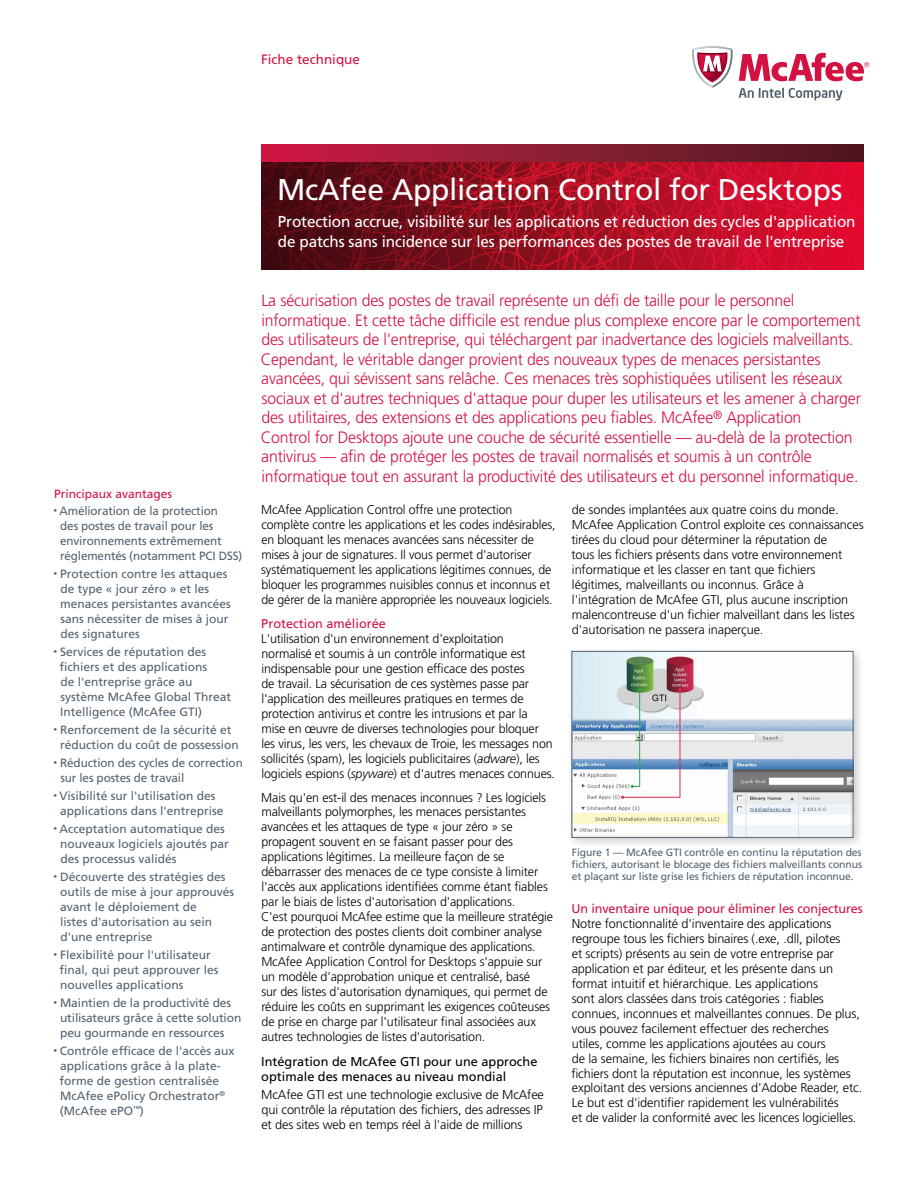
<style>
.page{position:relative;width:918px;height:1188px;background:#fff}
.page>*{position:absolute;margin:0;border:0;box-sizing:border-box;transform-origin:0 0}
.t1{font:30px "Frutiger LT Std";letter-spacing:-.01em;color:#fff}
.t2{font:300 16.5px/19.5px "Frutiger LT Std";letter-spacing:-.01em;color:#d31242;scale:.96 1}
.t3{font:15.75px/21px "Frutiger LT Std";letter-spacing:-.01em;color:#fff}
.t4{font:13.5px "Frutiger LT Std";color:#d31242}
.t5{font:300 12.75px/15px "Frutiger LT Std";letter-spacing:-.01em;color:#000}
.t6{font:12.75px/15px "Frutiger LT Std";color:#000}
.t7{font:12.75px "Frutiger LT Std";letter-spacing:-.01em;color:#d31242}
.t8{font:12px/15px "Frutiger LT Std";color:#53626f}
.t9{font:12px "Frutiger LT Std";color:#d31242}
.t10{font:10.5px/12px "Frutiger LT Std";letter-spacing:-.01em;color:#53626f;text-align:justify}
.s1{font-weight:300;font-size:7.5px}
.s2{font-style:italic}
</style>
<div class="page">
<svg style="left:739px;top:53px;width:130px;height:28px"></svg>
<svg style="left:692px;top:46px;width:41px;height:42px"></svg>
<svg style="left:739px;top:88px;width:104px;height:12px"></svg>
<svg style="left:261px;top:162px;width:603px;height:108px;background:#9b0e21"></svg>
<div style="left:261px;top:144px;width:603px;height:18px;background:linear-gradient(to right,#cd1d44,#4b1a20)"></div>
<div style="left:566px;top:646px;width:299px;height:203px;background:#000;opacity:.2"></div>
<img style="left:574px;top:653px;width:278px;height:183px">
<div style="left:572px;top:651px;width:282px;height:187px;border:1px solid #53626f"></div>
<p class="t4" style="left:261px;top:52px;width:101px">Fiche technique</p>
<p class="t9" style="left:54px;top:487px;width:120px">Principaux avantages</p>
<p class="t8" style="left:60px;top:503px;width:184px;text-indent:-7px"><span class="s1">•</span> Amélioration de la protection<br>des postes de travail pour les environnements extrêmement réglementés (notamment PCI DSS)</p>
<p class="t8" style="left:60px;top:566px;width:172px;text-indent:-7px"><span class="s1">•</span> Protection contre les attaques de type « jour zéro » et les menaces persistantes avancées sans nécessiter de mises à jour des signatures</p>
<p class="t8" style="left:60px;top:644px;width:173px;text-indent:-6px"><span class="s1">•</span> Services de réputation des fichiers et des applications<br>de l'entreprise grâce au système McAfee Global Threat<br>Intelligence (McAfee GTI)</p>
<p class="t8" style="left:60px;top:722px;width:180px;text-indent:-7px"><span class="s1">•</span> Renforcement de la sécurité et réduction du coût de possession</p>
<p class="t8" style="left:60px;top:755px;width:184px;text-indent:-7px"><span class="s1">•</span> Réduction des cycles de correction sur les postes de travail</p>
<p class="t8" style="left:60px;top:788px;width:165px;text-indent:-7px"><span class="s1">•</span> Visibilité sur l'utilisation des applications dans l'entreprise</p>
<p class="t8" style="left:60px;top:821px;width:170px;text-indent:-7px"><span class="s1">•</span> Acceptation automatique des nouveaux logiciels ajoutés par des processus validés</p>
<p class="t8" style="left:60px;top:869px;width:176px;text-indent:-7px"><span class="s1">•</span> Découverte des stratégies des outils de mise à jour approuvés avant le déploiement de<br>listes d'autorisation au sein d'une entreprise</p>
<p class="t8" style="left:60px;top:947px;width:160px;text-indent:-6px"><span class="s1">•</span> Flexibilité pour l'utilisateur final, qui peut approuver les nouvelles applications</p>
<p class="t8" style="left:60px;top:995px;width:183px;text-indent:-7px"><span class="s1">•</span> Maintien de la productivité des utilisateurs grâce à cette solution peu gourmande en ressources</p>
<p class="t8" style="left:60px;top:1043px;width:176px;text-indent:-6px"><span class="s1">•</span> Contrôle efficace de l'accès aux applications grâce à la plate&shy;forme de gestion centralisée<br>McAfee ePolicy Orchestrator<sup>® </sup>(McAfee ePO<sup>™</sup>)</p>
<h1 class="t1" style="left:277px;top:171px;width:567px">McAfee Application Control for Desktops</h1>
<p class="t3" style="left:278px;top:211px;width:579px">Protection accrue, visibilité sur les applications et réduction des cycles d'application de patchs sans incidence sur les performances des postes de travail de l'entreprise</p>
<p class="t2" style="left:261px;top:291px;width:627px">La sécurisation des postes de travail représente un défi de taille pour le personnel informatique. Et cette tâche difficile est rendue plus complexe encore par le comportement des utilisateurs de l'entreprise, qui téléchargent par inadvertance des logiciels malveillants.<br>Cependant, le véritable danger provient des nouveaux types de menaces persistantes avancées, qui sévissent sans relâche. Ces menaces très sophistiquées utilisent les réseaux sociaux et d'autres techniques d'attaque pour duper les utilisateurs et les amener à charger des utilitaires, des extensions et des applications peu fiables. McAfee<sup>®</sup> Application<br>Control for Desktops ajoute une couche de sécurité essentielle — au-delà de la protection antivirus — afin de protéger les postes de travail normalisés et soumis à un contrôle informatique tout en assurant la productivité des utilisateurs et du personnel informatique.</p>
<p class="t5" style="left:261px;top:502px;width:296px">McAfee Application Control offre une protection complète contre les applications et les codes indésirables, en bloquant les menaces avancées sans nécessiter de mises à jour de signatures. Il vous permet d'autoriser systématiquement les applications légitimes connues, de bloquer les programmes nuisibles connus et inconnus et de gérer de la manière appropriée les nouveaux logiciels.</p>
<p class="t7" style="left:261px;top:616px;width:126px">Protection améliorée</p>
<p class="t5" style="left:261px;top:631px;width:295px">L'utilisation d'un environnement d'exploitation normalisé et soumis à un contrôle informatique est indispensable pour une gestion efficace des postes<br>de travail. La sécurisation de ces systèmes passe par l'application des meilleures pratiques en termes de protection antivirus et contre les intrusions et par la<br>mise en œuvre de diverses technologies pour bloquer les virus, les vers, les chevaux de Troie, les messages non sollicités (spam), les logiciels publicitaires (<span class="s2">adware</span>), les logiciels espions (<span class="s2">spyware</span>) et d'autres menaces connues.</p>
<p class="t5" style="left:261px;top:790px;width:294px">Mais qu'en est-il des menaces inconnues ? Les logiciels malveillants polymorphes, les menaces persistantes avancées et les attaques de type « jour zéro » se propagent souvent en se faisant passer pour des applications légitimes. La meilleure façon de se débarrasser des menaces de ce type consiste à limiter l'accès aux applications identifiées comme étant fiables par le biais de listes d'autorisation d'applications.<br>C'est pourquoi McAfee estime que la meilleure stratégie de protection des postes clients doit combiner analyse antimalware et contrôle dynamique des applications.<br>McAfee Application Control for Desktops s'appuie sur un modèle d'approbation unique et centralisé, basé<br>sur des listes d'autorisation dynamiques, qui permet de réduire les coûts en supprimant les exigences coûteuses de prise en charge par l'utilisateur final associées aux autres technologies de listes d'autorisation.</p>
<p class="t6" style="left:261px;top:1054px;width:278px">Intégration de McAfee GTI pour une approche optimale des menaces au niveau mondial</p>
<p class="t5" style="left:261px;top:1087px;width:284px;text-align:justify">McAfee GTI est une technologie exclusive de McAfee qui contrôle la réputation des fichiers, des adresses IP et des sites web en temps réel à l'aide de millions</p>
<p class="t5" style="left:571px;top:502px;width:294px">de sondes implantées aux quatre coins du monde.<br>McAfee Application Control exploite ces connaissances tirées du cloud pour déterminer la réputation de<br>tous les fichiers présents dans votre environnement informatique et les classer en tant que fichiers légitimes, malveillants ou inconnus. Grâce à l'intégration de McAfee GTI, plus aucune inscription malencontreuse d'un fichier malveillant dans les listes d'autorisation ne passera inaperçue.</p>
<p class="t10" style="left:572px;top:846px;width:292px">Figure 1 — McAfee GTI contrôle en continu la réputation des fichiers, autorisant le blocage des fichiers malveillants connus et plaçant sur liste grise les fichiers de réputation inconnue.</p>
<p class="t7" style="left:572px;top:901px;width:293px">Un inventaire unique pour éliminer les conjectures</p>
<p class="t5" style="left:571px;top:916px;width:292px">Notre fonctionnalité d'inventaire des applications regroupe tous les fichiers binaires (.exe, .dll, pilotes<br>et scripts) présents au sein de votre entreprise par application et par éditeur, et les présente dans un format intuitif et hiérarchique. Les applications<br>sont alors classées dans trois catégories : fiables connues, inconnues et malveillantes connues. De plus, vous pouvez facilement effectuer des recherches utiles, comme les applications ajoutées au cours<br>de la semaine, les fichiers binaires non certifiés, les fichiers dont la réputation est inconnue, les systèmes exploitant des versions anciennes d'Adobe Reader, etc.<br>Le but est d'identifier rapidement les vulnérabilités<br>et de valider la conformité avec les licences logicielles.</p>
</div>
